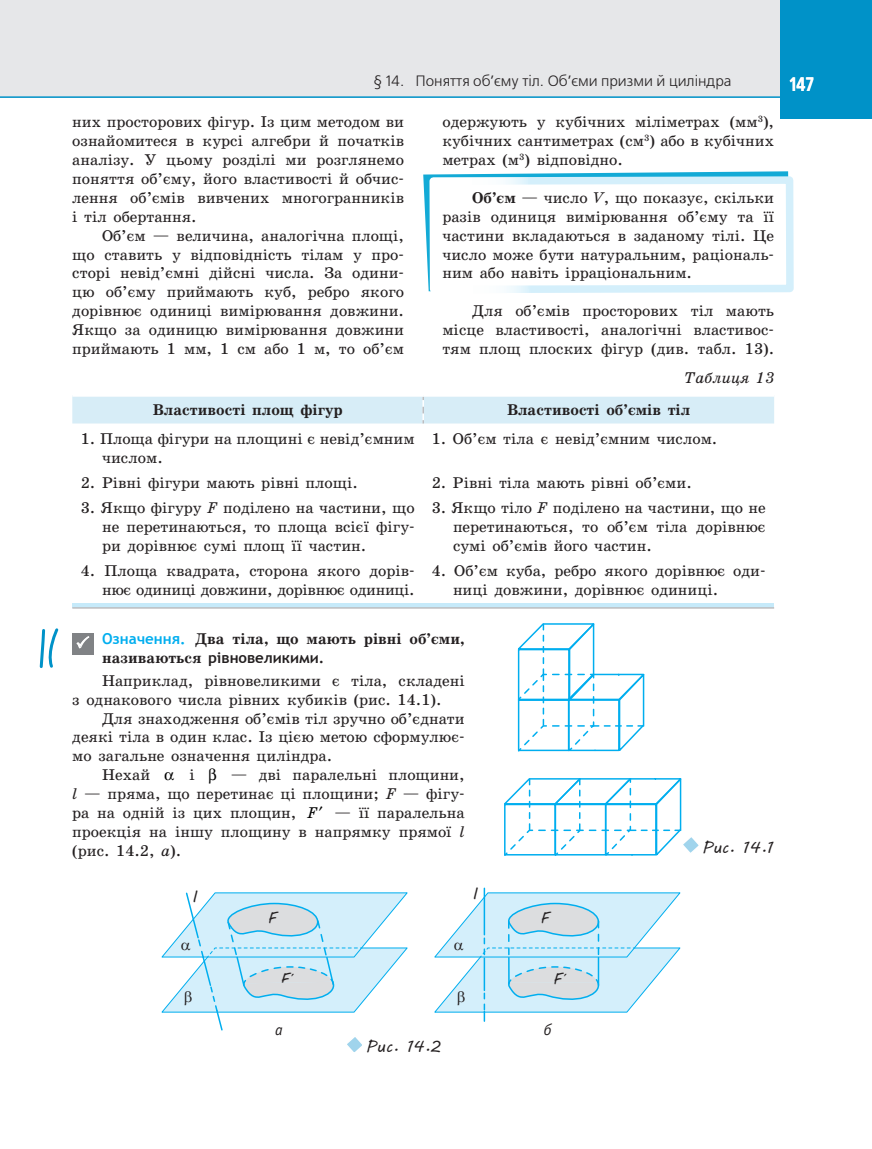
<style>
.page{position:relative;width:872px;height:1149px;background:#fff}
.page>*{position:absolute;margin:0;border:0;box-sizing:border-box;transform-origin:0 0}
.t1{font:700 19.5px "Free Set C";color:#fff;scale:.8 1}
.t2{font:15.75px/18.9px "School Book C";color:#231f20;text-align:justify}
.t3{font:700 15.75px "School Book C";color:#231f20}
.t4{font:15.75px/18.9px "School Book C";letter-spacing:-.02em;color:#231f20;text-align:right}
.t5{font:15.75px "MV Boli";letter-spacing:.02em;color:#231f20}
.t6{font:italic 15.75px "School Book C";color:#231f20}
.t7{font:italic 15.75px "Officina Sans C";color:#231f20}
.t8{font:15px "Free Set C";color:#231f20}
.t9{font:700 15px "Trebuchet MS";color:#231f20}
.s1{font-weight:700}
.s2{font-style:italic}
.s3{font-family:"Trebuchet MS";font-size:15px;color:#00aeef}
.s4{font-family:"School Book C";font-size:15.75px}
.s5{font-style:italic;color:#000}
.s6{font-family:"Arno Pro"}
</style>
<div class="page">
<div style="left:0;top:0;width:872px;height:97px;background:#e6e7e9"></div>
<div style="left:780px;top:0;width:92px;height:119px;background:#0092c8"></div>
<hr style="left:0;top:96px;width:872px;height:2px;background:#0092c8">
<svg style="left:426px;top:172px;width:368px;height:121px"></svg>
<div style="left:72px;top:396px;width:702px;height:27px;background:#d7edf7"></div>
<hr style="left:72px;top:603px;width:702px;height:4px;background:#c6eafa">
<hr style="left:72px;top:607px;width:702px;height:1px;background:#bcbdc0">
<div style="left:72px;top:632px;width:21px;height:22px;background:#808285"></div>
<svg style="left:39px;top:628px;width:20px;height:40px"></svg>
<hr style="left:483px;top:888px;width:2px;height:46px;background:#00aeef">
<svg style="left:517px;top:623px;width:128px;height:129px"></svg>
<svg style="left:504px;top:778px;width:195px;height:78px"></svg>
<svg style="left:76px;top:636px;width:14px;height:13px"></svg>
<svg style="left:161px;top:892px;width:247px;height:160px"></svg>
<svg style="left:434px;top:891px;width:247px;height:129px"></svg>
<p class="t8" style="left:373px;top:73px;width:359px">§ 14. Поняття об’єму тіл. Об’єми призми й циліндра</p>
<p class="t1" style="left:789px;top:73px;width:32px">147</p>
<p class="t2" style="left:72px;top:112px;width:333px">них просторових фігур. Із цим методом ви ознайомитеся в курсі алгебри й початків аналізу. У цьому розділі ми розглянемо поняття об’єму, його властивості й обчис&shy;лення об’ємів вивчених многогранників і тіл обертання.</p>
<p class="t2" style="left:72px;top:226px;width:333px;text-indent:30px">Об’єм — величина, аналогічна площі, що ставить у відповідність тілам у про&shy;сторі невід’ємні дійсні числа. За одини&shy;цю об’єму приймають куб, ребро якого дорівнює одиниці вимірювання довжини.<br>Якщо за одиницю вимірювання довжини приймають 1 мм, 1 см або 1 м, то об’єм</p>
<p class="t2" style="left:442px;top:112px;width:333px">одержують у кубічних міліметрах (мм<sup>3</sup>), кубічних сантиметрах (см<sup>3</sup>) або в кубічних метрах (м<sup>3</sup>) відповідно.</p>
<p class="t2" style="left:442px;top:188px;width:333px;text-indent:30px"><span class="s1">Об’єм</span> — число <span class="s2">V</span>, що показує, скільки разів одиниця вимірювання об’єму та її частини вкладаються в заданому тілі. Це число може бути натуральним, раціональ&shy;ним або навіть ірраціональним.</p>
<p class="t2" style="left:442px;top:301px;width:333px;text-indent:30px">Для об’ємів просторових тіл мають місце властивості, аналогічні властивос&shy;тям площ плоских фігур (див. табл. 13).</p>
<p class="t6" style="left:684px;top:369px;width:91px">Таблиця 13</p>
<p class="t3" style="left:153px;top:401px;width:191px">Властивості площ фігур</p>
<p class="t3" style="left:507px;top:401px;width:185px">Властивості об’ємів тіл</p>
<p class="t2" style="left:102px;top:429px;width:314px;text-indent:-21px">1. Площа фігури на площині є невід’ємним числом.</p>
<p class="t2" style="left:432px;top:429px;width:287px">1. Об’єм тіла є невід’ємним числом.</p>
<p class="t2" style="left:81px;top:473px;width:278px">2. Рівні фігури мають рівні площі.</p>
<p class="t2" style="left:432px;top:473px;width:262px">2. Рівні тіла мають рівні об’єми.</p>
<p class="t2" style="left:102px;top:498px;width:314px;text-indent:-21px">3. Якщо фігуру <span class="s2">F</span> поділено на частини, що не перетинаються, то площа всієї фігу&shy;ри дорівнює сумі площ її частин.</p>
<p class="t2" style="left:453px;top:498px;width:314px;text-indent:-21px">3. Якщо тіло <span class="s2">F</span> поділено на частини, що не перетинаються, то об’єм тіла дорівнює сумі об’ємів його частин.</p>
<p class="t4" style="left:81px;top:561px;width:335px">4. Площа квадрата, сторона якого дорів&shy;нює одиниці довжини, дорівнює одиниці.</p>
<p class="t2" style="left:453px;top:561px;width:314px;text-indent:-21px">4. Об’єм куба, ребро якого дорівнює оди&shy;ниці довжини, дорівнює одиниці.</p>
<p class="t3" style="left:102px;top:629px;width:364px"><span class="s3">Означення.</span> Два тіла, що мають рівні об’єми,</p>
<p class="t9" style="left:102px;top:647px;width:223px"><span class="s4">називаються</span> рівновеликими<span class="s4">.</span></p>
<p class="t2" style="left:72px;top:671px;width:394px;text-indent:30px">Наприклад, рівновеликими є тіла, складені з однакового числа рівних кубиків (рис. 14.1).</p>
<p class="t2" style="left:102px;top:708px;width:364px">Для знаходження об’ємів тіл зручно об’єднати</p>
<p class="t2" style="left:72px;top:727px;width:394px">деякі тіла в один клас. Із цією метою сформулює-</p>
<p class="t2" style="left:72px;top:746px;width:261px">мо загальне означення циліндра.</p>
<p class="t2" style="left:102px;top:765px;width:50px">Нехай</p>
<p class="t2" style="left:189px;top:765px;width:7px">і</p>
<p class="t2" style="left:72px;top:765px;width:394px;text-indent:158px">— дві паралельні площини, <span class="s2">l</span> — пряма, що перетинає ці площини; <span class="s2">F</span> — фігу&shy;ра на одній із цих площин, <span class="s5">F</span> — її паралельна проекція на іншу площину в напрямку прямої <span class="s2">l </span>(рис. 14.2, <span class="s2">а</span>).</p>
<p class="t5" style="left:702px;top:836px;width:72px">Puc. 14.1</p>
<p class="t5" style="left:192px;top:885px;width:5px">l</p>
<p class="t5" style="left:267px;top:906px;width:10px">F</p>
<p class="t5" style="left:280px;top:967px;width:16px">F<span class="s6">´</span></p>
<p class="t5" style="left:472px;top:882px;width:5px">l</p>
<p class="t5" style="left:540px;top:906px;width:10px">F</p>
<p class="t5" style="left:553px;top:967px;width:16px">F<span class="s6">´</span></p>
<p class="t7" style="left:275px;top:1020px;width:9px">а</p>
<p class="t7" style="left:543px;top:1020px;width:9px">б</p>
<p class="t5" style="left:366px;top:1035px;width:77px">Puc. 14.2</p>
</div>
